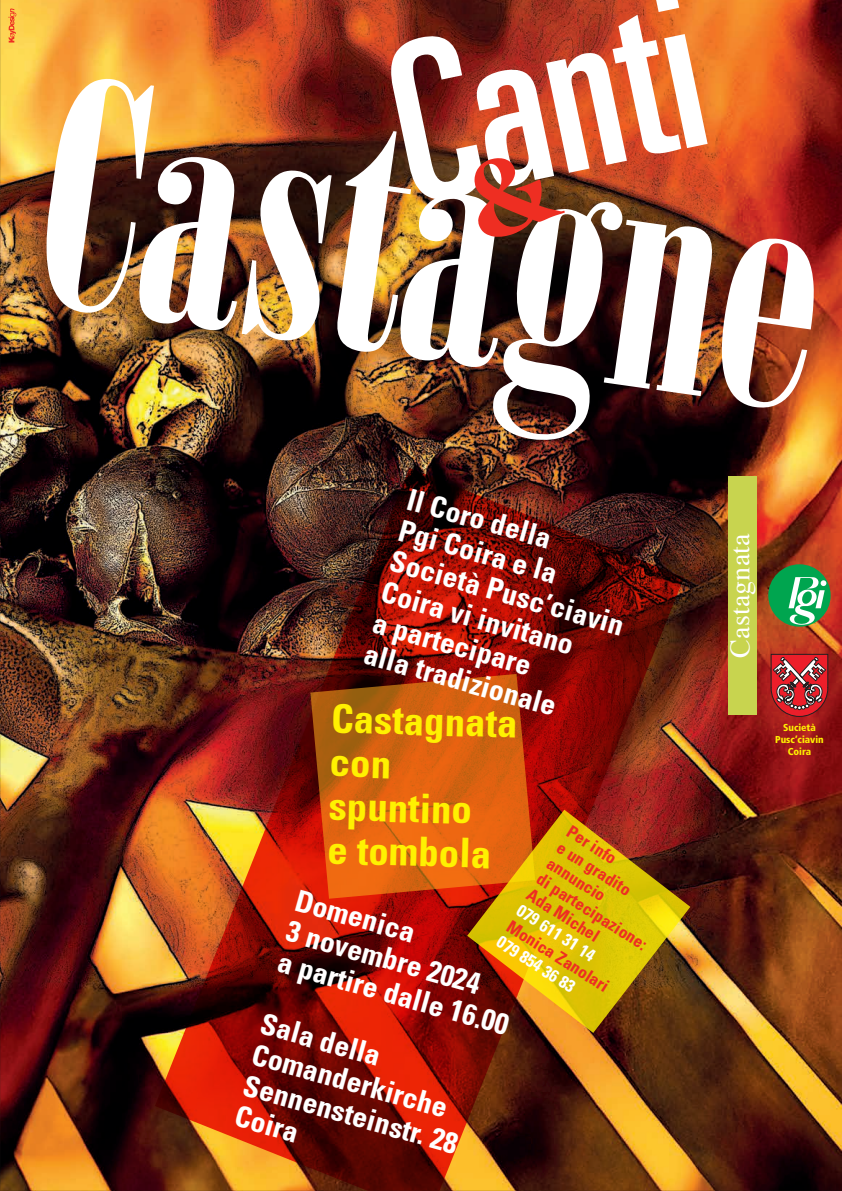
<style>
.page{position:relative;width:842px;height:1191px;background:#fff}
.page>*{position:absolute;margin:0;border:0;box-sizing:border-box;transform-origin:0 0}
.t1{font:316.5px "Bodoni LT Poster Compressed";color:#fff}
.t2{font:ultra-condensed 223.4px "Univers";color:#fff}
.t3{font:700 condensed 41px/43.7px "Univers LT";color:#fff101}
.t4{font:700 condensed 30px/32px "Univers LT";color:#fff}
.t5{font:28px "Times";letter-spacing:.005em;color:#fff}
.t6{font:700 condensed 17.5px/18.7px "Univers LT";color:#ee2e22}
.t7{font:700 condensed 17.5px "Univers LT";color:#fff}
.t8{font:900 condensed 10px/12px "Frutiger LT Pro";color:#fff101;text-align:center}
</style>
<div class="page">
<img style="left:0;top:0;width:842px;height:1191px">
<svg style="left:459px;top:141px;width:106px;height:103px;background:#653317"></svg>
<h2 class="t2" style="left:369px;top:4px;width:312px;rotate:-12deg">Canti</h2>
<h1 class="t1" style="left:67px;top:9px;width:792px;rotate:8deg">Castagne</h1>
<p class="t4" style="left:413px;top:482px;width:244px;rotate:16deg">Il Coro della<br>Pgi Coira e la<br>Società Pusc’ciavin<br>Coira vi invitano<br>a partecipare<br>alla tradizionale</p>
<h3 class="t3" style="left:332px;top:695px;width:188px;rotate:2deg">Castagnata con spuntino<br>e tombola</h3>
<p class="t6" style="left:573px;top:822px;width:129px;rotate:32deg">Per info<br>e un gradito annuncio<br>di partecipazione:<br>Ada Michel</p>
<p class="t4" style="left:301px;top:883px;width:240px;rotate:16deg">Domenica<br>3 novembre 2024<br>a partire dalle 16.00</p>
<p class="t7" style="left:524px;top:899px;width:91px;rotate:32deg">079 611 31 14</p>
<p class="t6" style="left:513px;top:917px;width:119px;rotate:32deg">Monica Zanolari</p>
<p class="t7" style="left:504px;top:931px;width:91px;rotate:32deg">079 854 36 83</p>
<p class="t4" style="left:266px;top:1006px;width:223px;rotate:16deg">Sala della<br>Comanderkirche<br>Sennensteinstr. 28<br>Coira</p>
<p class="t5" style="left:714px;top:657px;width:126px;rotate:-90deg">Castagnata</p>
<p class="t8" style="left:775px;top:721px;width:50px">Sucietà<br>Pusc’ciavin<br>Coira</p>
</div>
